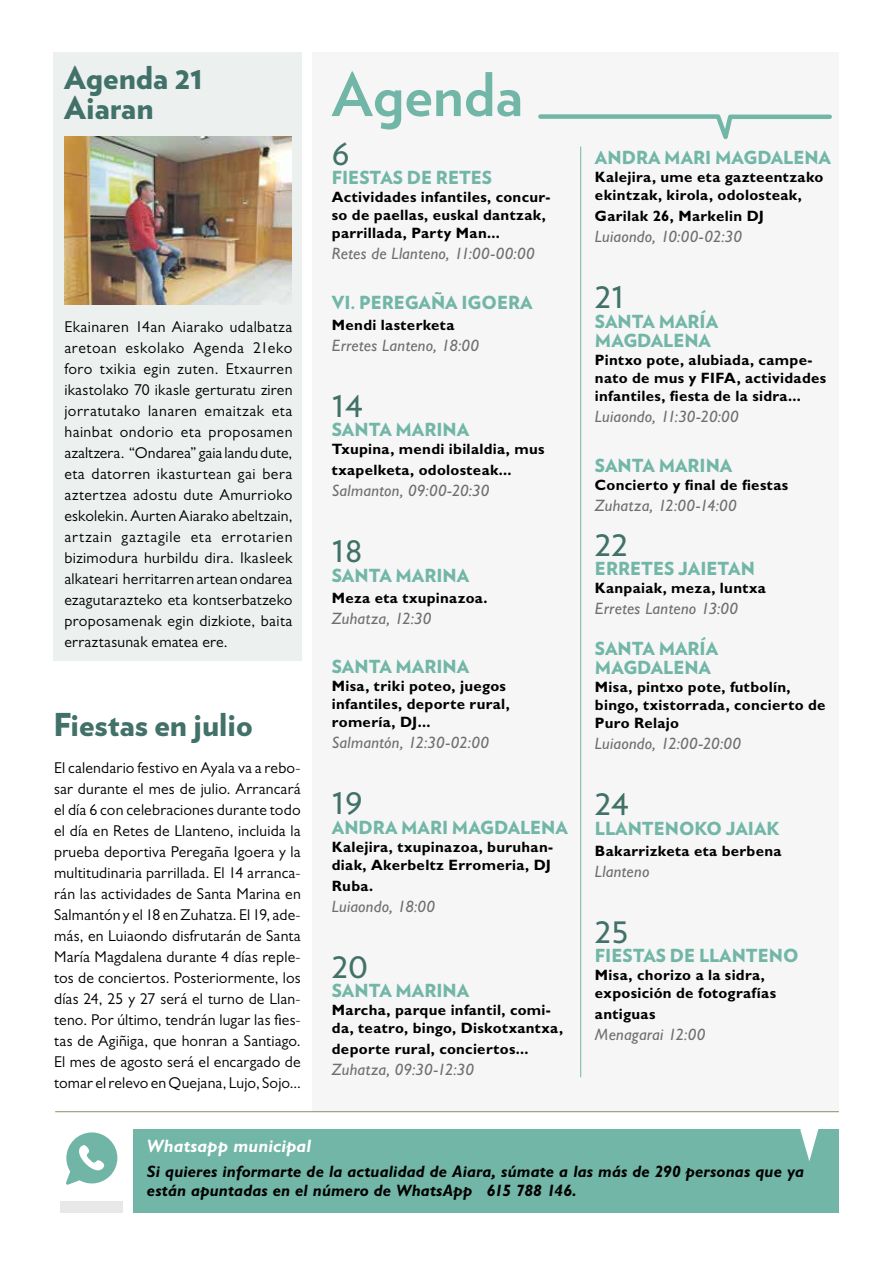
<style>
.page{position:relative;width:893px;height:1263px;background:#fff}
.page>*{position:absolute;margin:0;border:0;box-sizing:border-box;transform-origin:0 0}
.t1{font:700 60px "Verlag";color:#71b6a7}
.t2{font:37.5px "Verlag";color:#417168}
.t3{font:900 31.5px/30px "Verlag";color:#417168}
.t4{font:900 18px/19.5px "Verlag";color:#71b6a7}
.t5{font:italic 700 18px "Gill Sans MT Pro";letter-spacing:.01em;color:#fff}
.t6{font:italic 500 16.5px "Gill Sans MT Pro";letter-spacing:.01em;color:#706f6f}
.t7{font:italic 700 16.5px/19.5px "Gill Sans MT Pro";letter-spacing:.01em;color:#000}
.t8{font:15.75px/21px "Gill Sans MT Pro";letter-spacing:.015em;color:#000;text-align:justify}
.t9{font:700 15px/18px "Gill Sans MT Pro";letter-spacing:.02em;color:#000}
</style>
<div class="page">
<div style="left:53px;top:52px;width:249px;height:608px;background:#ecf1f0"></div>
<div style="left:312px;top:53px;width:527px;height:1059px;background:#f6f6f6"></div>
<hr style="left:55px;top:1111px;width:784px;height:1px;background:#8f8a6a">
<hr style="left:580px;top:146px;width:1px;height:931px;background:#71b6a7">
<img style="left:64px;top:137px;width:228px;height:168px">
<div style="left:134px;top:1129px;width:705px;height:84px;background:#71b6a7"></div>
<svg style="left:800px;top:1129px;width:19px;height:32px"></svg>
<svg style="left:66px;top:1132px;width:52px;height:53px"></svg>
<div style="left:60px;top:1201px;width:63px;height:12px;background:#e8e8e8"></div>
<svg style="left:538px;top:114px;width:294px;height:39px"></svg>
<h3 class="t3" style="left:64px;top:61px;width:140px">Agenda 21<br>Aiaran</h3>
<p class="t8" style="left:64px;top:316px;width:230px">Ekainaren 14an Aiarako udalbatza aretoan eskolako Agenda 21eko foro txikia egin zuten. Etxaurren ikastolako 70 ikasle gerturatu ziren jorratutako lanaren emaitzak eta hainbat ondorio eta proposamen azaltzera. “Ondarea” gaia landu dute, eta datorren ikasturtean gai bera aztertzea adostu dute Amurrioko eskolekin. Aurten Aiarako abeltzain, artzain gaztagile eta errotarien bizimodura hurbildu dira. Ikasleek alkateari herritarren artean ondarea ezagutarazteko eta kontserbatzeko proposamenak egin dizkiote, baita erraztasunak ematea ere.</p>
<h3 class="t3" style="left:53px;top:707px;width:201px">Fiestas en julio</h3>
<p class="t8" style="left:54px;top:757px;width:248px">El calendario festivo en Ayala va a rebo&shy;sar durante el mes de julio. Arrancará el día 6 con celebraciones durante todo el día en Retes de Llanteno, incluida la prueba deportiva Peregaña Igoera y la multitudinaria parrillada. El 14 arranca&shy;rán las actividades de Santa Marina en Salmantón y el 18 en Zuhatza. El 19, ade&shy;más, en Luiaondo disfrutarán de Santa María Magdalena durante 4 días reple&shy;tos de conciertos. Posteriormente, los días 24, 25 y 27 será el turno de Llan&shy;teno. Por último, tendrán lugar las fies&shy;tas de Agiñiga, que honran a Santiago.<br>El mes de agosto será el encargado de tomar el relevo en Quejana, Lujo, Sojo...</p>
<p class="t5" style="left:147px;top:1134px;width:166px">Whatsapp municipal</p>
<h1 class="t1" style="left:332px;top:47px;width:193px">Agenda</h1>
<h2 class="t2" style="left:332px;top:123px;width:20px">6</h2>
<p class="t4" style="left:332px;top:167px;width:162px">FIESTAS DE RETES</p>
<p class="t9" style="left:332px;top:188px;width:220px">Actividades infantiles, concur&shy;so de paellas, euskal dantzak, parrillada, Party Man...</p>
<p class="t6" style="left:332px;top:244px;width:204px">Retes de Llanteno, 11:00-00:00</p>
<p class="t4" style="left:332px;top:292px;width:202px">VI. PEREGAÑA IGOERA</p>
<p class="t9" style="left:332px;top:315px;width:124px">Mendi lasterketa</p>
<p class="t6" style="left:332px;top:335px;width:149px">Erretes Lanteno, 18:00</p>
<h2 class="t2" style="left:332px;top:375px;width:32px">14</h2>
<p class="t4" style="left:332px;top:419px;width:139px">SANTA MARINA</p>
<p class="t9" style="left:332px;top:438px;width:214px;line-height:21px">Txupina, mendi ibilaldia, mus txapelketa, odolosteak...</p>
<p class="t6" style="left:332px;top:481px;width:159px">Salmanton, 09:00-20:30</p>
<h2 class="t2" style="left:332px;top:521px;width:32px">18</h2>
<p class="t4" style="left:332px;top:565px;width:139px">SANTA MARINA</p>
<p class="t9" style="left:332px;top:588px;width:157px">Meza eta txupinazoa.</p>
<p class="t6" style="left:332px;top:608px;width:101px">Zuhatza, 12:30</p>
<p class="t4" style="left:332px;top:656px;width:139px">SANTA MARINA</p>
<p class="t9" style="left:332px;top:677px;width:179px">Misa, triki poteo, juegos infantiles, deporte rural, romería, DJ...</p>
<p class="t6" style="left:332px;top:733px;width:159px">Salmantón, 12:30-02:00</p>
<h2 class="t2" style="left:332px;top:773px;width:32px">19</h2>
<p class="t4" style="left:332px;top:817px;width:238px">ANDRA MARI MAGDALENA</p>
<p class="t9" style="left:332px;top:837px;width:223px">Kalejira, txupinazoa, buruhan&shy;diak, Akerbeltz Erromeria, DJ</p>
<p class="t9" style="left:332px;top:876px;width:43px">Ruba.</p>
<p class="t6" style="left:332px;top:896px;width:105px">Luiaondo, 18:00</p>
<h2 class="t2" style="left:332px;top:936px;width:38px">20</h2>
<p class="t4" style="left:332px;top:980px;width:139px">SANTA MARINA</p>
<p class="t9" style="left:332px;top:1001px;width:233px">Marcha, parque infantil, comi&shy;da, teatro, bingo, Diskotxantxa,</p>
<p class="t9" style="left:332px;top:1040px;width:198px">deporte rural, conciertos...</p>
<p class="t6" style="left:332px;top:1060px;width:144px">Zuhatza, 09:30-12:30</p>
<p class="t4" style="left:595px;top:147px;width:238px">ANDRA MARI MAGDALENA</p>
<p class="t9" style="left:595px;top:168px;width:230px">Kalejira, ume eta gazteentzako ekintzak, kirola, odolosteak,</p>
<p class="t9" style="left:595px;top:207px;width:170px">Garilak 26, Markelin DJ</p>
<p class="t6" style="left:595px;top:227px;width:149px">Luiaondo, 10:00-02:30</p>
<h2 class="t2" style="left:595px;top:267px;width:31px">21</h2>
<p class="t4" style="left:595px;top:310px;width:125px">SANTA MARÍA<br>MAGDALENA</p>
<p class="t9" style="left:595px;top:351px;width:233px">Pintxo pote, alubiada, campe&shy;nato de mus y FIFA, actividades infantiles, fiesta de la sidra...</p>
<p class="t6" style="left:595px;top:407px;width:145px">Luiaondo, 11:30-20:00</p>
<p class="t4" style="left:595px;top:454px;width:139px">SANTA MARINA</p>
<p class="t9" style="left:595px;top:475px;width:195px">Concierto y final de fiestas</p>
<p class="t6" style="left:595px;top:495px;width:143px">Zuhatza, 12:00-14:00</p>
<h2 class="t2" style="left:595px;top:514px;width:34px">22</h2>
<p class="t4" style="left:595px;top:558px;width:161px">ERRETES JAIETAN</p>
<p class="t9" style="left:595px;top:579px;width:172px">Kanpaiak, meza, luntxa</p>
<p class="t6" style="left:595px;top:599px;width:145px">Erretes Lanteno 13:00</p>
<p class="t4" style="left:595px;top:637px;width:125px">SANTA MARÍA<br>MAGDALENA</p>
<p class="t9" style="left:595px;top:678px;width:232px">Misa, pintxo pote, futbolín, bingo, txistorrada, concierto de<br>Puro Relajo</p>
<p class="t6" style="left:595px;top:734px;width:148px">Luiaondo, 12:00-20:00</p>
<h2 class="t2" style="left:595px;top:774px;width:36px">24</h2>
<p class="t4" style="left:595px;top:817px;width:186px">LLANTENOKO JAIAK</p>
<p class="t9" style="left:595px;top:841px;width:188px">Bakarrizketa eta berbena</p>
<p class="t6" style="left:595px;top:861px;width:56px">Llanteno</p>
<h2 class="t2" style="left:595px;top:901px;width:35px">25</h2>
<p class="t4" style="left:595px;top:945px;width:205px">FIESTAS DE LLANTENO</p>
<p class="t9" style="left:595px;top:966px;width:183px">Misa, chorizo a la sidra, exposición de fotografías</p>
<p class="t9" style="left:595px;top:1005px;width:62px">antiguas</p>
<p class="t6" style="left:595px;top:1025px;width:112px">Menagarai 12:00</p>
<p class="t7" style="left:147px;top:1161px;width:659px">Si quieres informarte de la actualidad de Aiara, súmate a las más de 290 personas que ya están apuntadas en el número de WhatsApp 615 788 146.</p>
</div>
